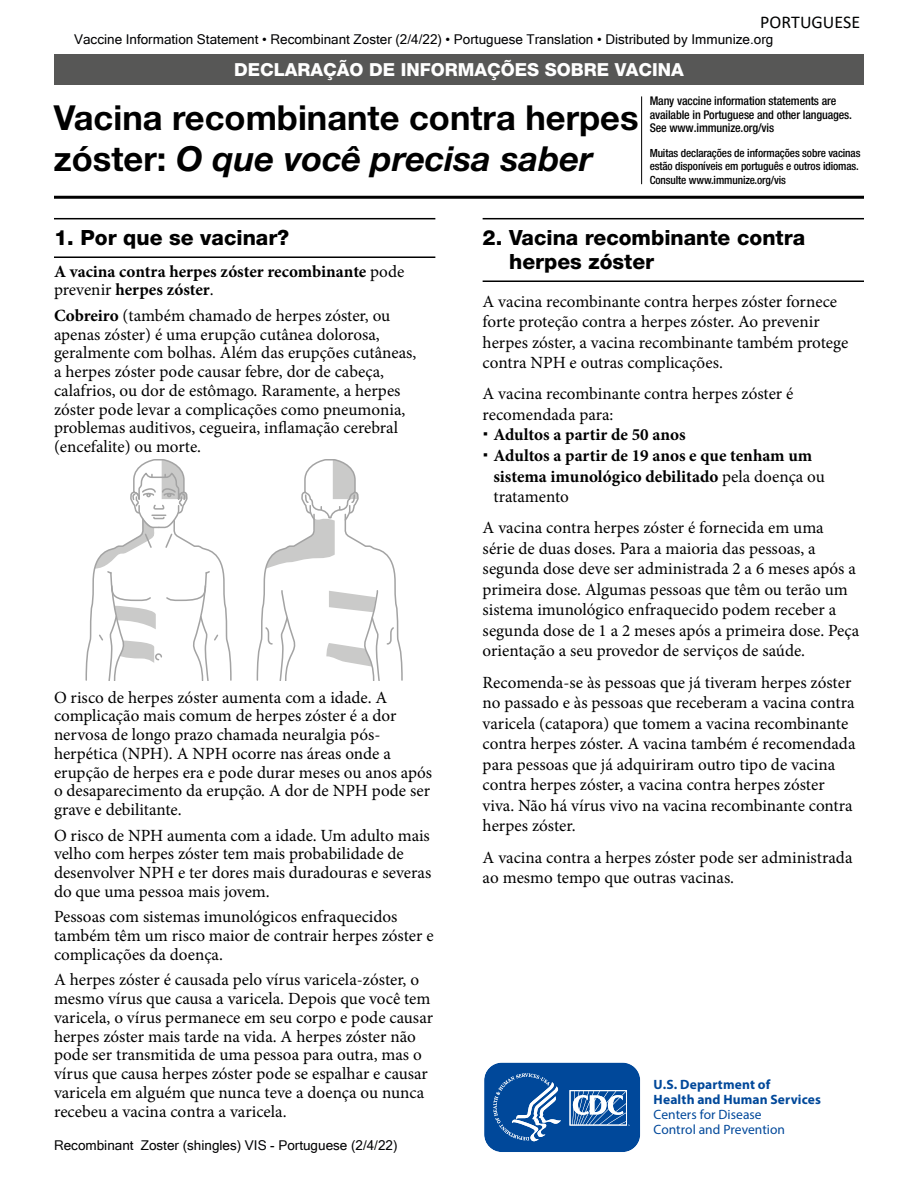
<style>
.page{position:relative;width:918px;height:1188px;background:#fff}
.page>*{position:absolute;margin:0;border:0;box-sizing:border-box;transform-origin:0 0}
.t1{font:700 34.5px "Helvetica Neue LT Std";color:#000}
.t2{font:italic 700 34.5px "Helvetica Neue LT Std";color:#000}
.t3{font:800 21px/24px "Helvetica Neue LT Std";color:#000}
.t4{font:800 18px "Helvetica Neue LT Std";color:#fff}
.t5{font:18px "Calibri";color:#010202}
.t6{font:17.1px/18.8px "Minion Pro";color:#000}
.t7{font:700 17.1px/20.5px "Minion Pro";color:#000}
.t8{font:13.5px "Microsoft Sans Serif";color:#020203}
.t9{font:700 13.5px/15px "Myriad Pro";letter-spacing:.01em;color:#00489a}
.t10{font:13.5px/15px "Myriad Pro";color:#00489a}
.t11{font:500 condensed 12px/13.5px "Helvetica Neue LT Std";letter-spacing:-.01em;color:#000}
.t12{font:500 condensed 11.25px/13.5px "Helvetica Neue LT Std";letter-spacing:-.01em;color:#000}
.s1{font-style:normal}
.s2{font-weight:400}
.s3{font-weight:700}
</style>
<div class="page">
<div style="left:54px;top:54px;width:810px;height:31px;background:#575756"></div>
<hr style="left:54px;top:196px;width:810px;height:3px;background:#000">
<svg style="left:484px;top:1062px;width:157px;height:90px"></svg>
<hr style="left:641px;top:96px;width:1px;height:88px;background:#000">
<hr style="left:483px;top:218px;width:381px;height:1px;background:#000">
<hr style="left:483px;top:280px;width:381px;height:2px;background:#000">
<hr style="left:54px;top:218px;width:381px;height:1px;background:#000">
<hr style="left:54px;top:256px;width:381px;height:2px;background:#000">
<svg style="left:86px;top:459px;width:146px;height:222px"></svg>
<svg style="left:256px;top:459px;width:147px;height:222px"></svg>
<p class="t5" style="left:760px;top:10px;width:102px">PORTUGUESE</p>
<p class="t8" style="left:74px;top:31px;width:701px">Vaccine Information Statement • Recombinant Zoster (2/4/22) • Portuguese Translation • Distributed by Immunize.org</p>
<p class="t4" style="left:234px;top:59px;width:451px">DECLARAÇÃO DE INFORMAÇÕES SOBRE VACINA</p>
<h1 class="t1" style="left:54px;top:96px;width:586px">Vacina recombinante contra herpes</h1>
<h1 class="t2" style="left:54px;top:138px;width:540px"><span class="s1">zóster:</span> O que você precisa saber</h1>
<p class="t11" style="left:650px;top:94px;width:204px">Many vaccine information statements are available in Portuguese and other languages.</p>
<p class="t11" style="left:650px;top:121px;width:126px">See www.immunize.org/vis</p>
<p class="t12" style="left:650px;top:146px;width:212px">Muitas declarações de informações sobre vacinas</p>
<p class="t12" style="left:650px;top:159px;width:211px">estão disponíveis em português e outros idiomas.<br>Consulte www.immunize.org/vis</p>
<h3 class="t3" style="left:54px;top:226px;width:237px">1. Por que se vacinar?</h3>
<p class="t7" style="left:54px;top:262px;width:352px;line-height:18.8px">A vacina contra herpes zóster recombinante <span class="s2">pode prevenir</span> herpes zóster<span class="s2">.</span></p>
<p class="t6" style="left:54px;top:306px;width:364px"><span class="s3">Cobreiro</span> (também chamado de herpes zóster, ou apenas zóster) é uma erupção cutânea dolorosa, geralmente com bolhas. Além das erupções cutâneas, a herpes zóster pode causar febre, dor de cabeça, calafrios, ou dor de estômago. Raramente, a herpes zóster pode levar a complicações como pneumonia, problemas auditivos, cegueira, infamação cerebral (encefalite) ou morte.</p>
<p class="t6" style="left:54px;top:688px;width:380px">O risco de herpes zóster aumenta com a idade. A complicação mais comum de herpes zóster é a dor nervosa de longo prazo chamada neuralgia pós&shy;herpética (NPH). A NPH ocorre nas áreas onde a erupção de herpes era e pode durar meses ou anos após</p>
<p class="t6" style="left:54px;top:782px;width:378px">o desaparecimento da erupção. A dor de NPH pode ser grave e debilitante.</p>
<p class="t6" style="left:54px;top:826px;width:379px">O risco de NPH aumenta com a idade. Um adulto mais velho com herpes zóster tem mais probabilidade de desenvolver NPH e ter dores mais duradouras e severas do que uma pessoa mais jovem.</p>
<p class="t6" style="left:54px;top:908px;width:381px">Pessoas com sistemas imunológicos enfraquecidos também têm um risco maior de contrair herpes zóster e complicações da doença.</p>
<p class="t6" style="left:54px;top:971px;width:381px">A herpes zóster é causada pelo vírus varicela-zóster, o mesmo vírus que causa a varicela. Depois que você tem varicela, o vírus permanece em seu corpo e pode causar herpes zóster mais tarde na vida. A herpes zóster não pode ser transmitida de uma pessoa para outra, mas o vírus que causa herpes zóster pode se espalhar e causar varicela em alguém que nunca teve a doença ou nunca recebeu a vacina contra a varicela.</p>
<p class="t8" style="left:54px;top:1137px;width:345px">Recombinant Zoster (shingles) VIS - Portuguese (2/4/22)</p>
<h3 class="t3" style="left:509px;top:226px;width:298px;text-indent:-26px">2. Vacina recombinante contra herpes zóster</h3>
<p class="t6" style="left:483px;top:291px;width:367px;line-height:20.5px">A vacina recombinante contra herpes zóster fornece forte proteção contra a herpes zóster. Ao prevenir herpes zóster, a vacina recombinante também protege contra NPH e outras complicações.</p>
<p class="t6" style="left:483px;top:384px;width:312px;line-height:20.5px">A vacina recombinante contra herpes zóster é recomendada para:</p>
<p class="t7" style="left:493px;top:425px;width:194px">Adultos a partir de 50 anos</p>
<p class="t7" style="left:493px;top:445px;width:333px">Adultos a partir de 19 anos e que tenham um sistema imunológico debilitado <span class="s2">pela doença ou tratamento</span></p>
<p class="t6" style="left:483px;top:518px;width:378px;line-height:20.5px">A vacina contra herpes zóster é fornecida em uma série de duas doses. Para a maioria das pessoas, a segunda dose deve ser administrada 2 a 6 meses após a primeira dose. Algumas pessoas que têm ou terão um sistema imunológico enfraquecido podem receber a segunda dose de 1 a 2 meses após a primeira dose. Peça orientação a seu provedor de serviços de saúde.</p>
<p class="t6" style="left:483px;top:672px;width:374px;line-height:20.5px">Recomenda-se às pessoas que já tiveram herpes zóster no passado e às pessoas que receberam a vacina contra varicela (catapora) que tomem a vacina recombinante contra herpes zóster. A vacina também é recomendada para pessoas que já adquiriram outro tipo de vacina contra herpes zóster, a vacina contra herpes zóster viva. Não há vírus vivo na vacina recombinante contra herpes zóster.</p>
<p class="t6" style="left:483px;top:847px;width:371px;line-height:20.5px">A vacina contra a herpes zóster pode ser administrada ao mesmo tempo que outras vacinas.</p>
<p class="t9" style="left:654px;top:1077px;width:169px">U.S. Department of<br>Health and Human Services</p>
<p class="t10" style="left:654px;top:1107px;width:133px">Centers for Disease<br>Control and Prevention</p>
</div>
